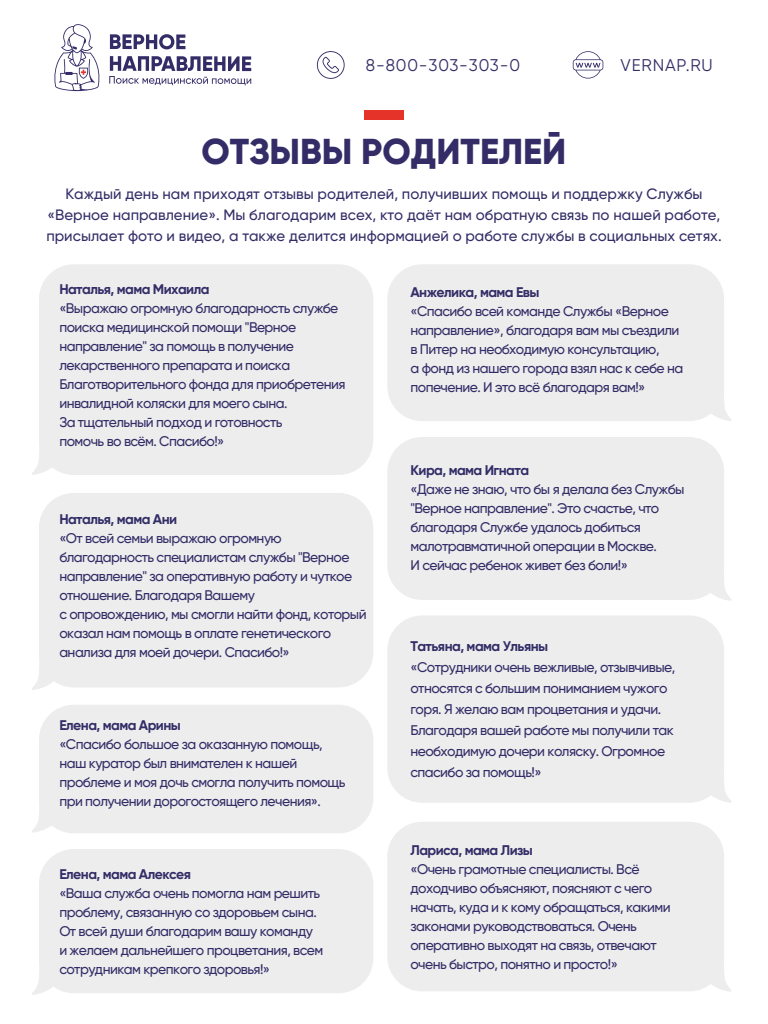
<style>
.page{position:relative;width:768px;height:1024px;background:#fff}
.page>*{position:absolute;margin:0;border:0;box-sizing:border-box;transform-origin:0 0}
.t1{font:800 36px "Gilroy";color:#342c67}
.t2{font:16.9px "Gilroy";letter-spacing:.05em;color:#332d67}
.t3{font:500 15px/21.1px "Gilroy";color:#332d67;text-align:center}
.t4{font:500 14px/19px "Gilroy";letter-spacing:-.04em;color:#332d67}
.t5{font:700 14px "Gilroy";letter-spacing:-.04em;color:#332d67}
</style>
<div class="page">
<div style="left:387px;top:264px;width:337px;height:157px;background:#ededed;border-radius:35px"></div>
<div style="left:387px;top:437px;width:337px;height:163px;background:#ededed;border-radius:35px"></div>
<div style="left:387px;top:615px;width:337px;height:188px;background:#ededed;border-radius:35px"></div>
<div style="left:387px;top:822px;width:337px;height:169px;background:#ededed;border-radius:35px"></div>
<div style="left:39px;top:264px;width:334px;height:211px;background:#ededed;border-radius:35px"></div>
<div style="left:39px;top:493px;width:334px;height:194px;background:#ededed;border-radius:35px"></div>
<div style="left:39px;top:705px;width:334px;height:128px;background:#ededed;border-radius:35px"></div>
<svg style="left:32px;top:446px;width:20px;height:29px"></svg>
<svg style="left:704px;top:392px;width:27px;height:29px"></svg>
<svg style="left:709px;top:571px;width:22px;height:30px"></svg>
<svg style="left:709px;top:774px;width:22px;height:29px"></svg>
<svg style="left:702px;top:962px;width:29px;height:30px"></svg>
<svg style="left:32px;top:658px;width:31px;height:32px"></svg>
<svg style="left:32px;top:804px;width:29px;height:28px"></svg>
<svg style="left:32px;top:964px;width:27px;height:31px"></svg>
<div style="left:364px;top:110px;width:40px;height:9px;background:#e6332a"></div>
<svg style="left:54px;top:24px;width:46px;height:67px"></svg>
<svg style="left:110px;top:34px;width:76px;height:15px"></svg>
<svg style="left:109px;top:56px;width:142px;height:29px"></svg>
<svg style="left:573px;top:51px;width:30px;height:28px"></svg>
<svg style="left:317px;top:51px;width:28px;height:28px"></svg>
<div style="left:39px;top:849px;width:334px;height:144px;background:#ededed;border-radius:35px"></div>
<p class="t2" style="left:366px;top:54px;width:156px">8-800-303-303-0</p>
<p class="t2" style="left:621px;top:54px;width:94px">VERNAP.RU</p>
<h1 class="t1" style="left:202px;top:129px;width:366px">ОТЗЫВЫ РОДИТЕЛЕЙ</h1>
<p class="t3" style="left:46px;top:183px;width:677px">Каждый день нам приходят отзывы родителей, получивших помощь и поддержку Службы «Верное направление». Мы благодарим всех, кто даёт нам обратную связь по нашей работе, присылает фото и видео, а также делится информацией о работе службы в социальных сетях.</p>
<p class="t5" style="left:59px;top:281px;width:152px">Наталья, мама Михаила</p>
<p class="t4" style="left:59px;top:299px;width:288px">«Выражаю огромную благодарность службе поиска медицинской помощи "Верное направление" за помощь в получение лекарственного препарата и поиска Благотворительного фонда для приобретения инвалидной коляски для моего сына.<br>За тщательный подход и готовность<br>помочь во всём. Спасибо!»</p>
<p class="t5" style="left:59px;top:511px;width:119px">Наталья, мама Ани</p>
<p class="t4" style="left:59px;top:529px;width:309px">«От всей семьи выражаю огромную благодарность специалистам службы "Верное направление" за оперативную работу и чуткое отношение. Благодаря Вашему<br>с опровождению, мы смогли найти фонд, который оказал нам помощь в оплате генетического анализа для моей дочери. Спасибо!»</p>
<p class="t5" style="left:59px;top:717px;width:123px">Елена, мама Арины</p>
<p class="t4" style="left:59px;top:735px;width:288px">«Спасибо большое за оказанную помощь, наш куратор был внимателен к нашей проблеме и моя дочь смогла получить помощь при получении дорогостоящего лечения».</p>
<p class="t5" style="left:59px;top:865px;width:133px">Елена, мама Алексея</p>
<p class="t4" style="left:59px;top:883px;width:265px">«Ваша служба очень помогла нам решить проблему, связанную со здоровьем сына.<br>От всей души благодарим вашу команду и желаем дальнейшего процветания, всем сотрудникам крепкого здоровья!»</p>
<p class="t5" style="left:410px;top:284px;width:131px">Анжелика, мама Евы</p>
<p class="t4" style="left:410px;top:302px;width:274px">«Спасибо всей команде Службы «Верное направление», благодаря вам мы съездили в Питер на необходимую консультацию,<br>а фонд из нашего города взял нас к себе на попечение. И это всё благодаря вам!»</p>
<p class="t5" style="left:410px;top:461px;width:120px">Кира, мама Игната</p>
<p class="t4" style="left:410px;top:479px;width:275px">«Даже не знаю, что бы я делала без Службы "Верное направление". Это счастье, что благодаря Службе удалось добиться малотравматичной операции в Москве.<br>И сейчас ребенок живет без боли!»</p>
<p class="t5" style="left:410px;top:638px;width:139px">Татьяна, мама Ульяны</p>
<p class="t4" style="left:410px;top:657px;width:266px;line-height:21px">«Сотрудники очень вежливые, отзывчивые, относятся с большим пониманием чужого горя. Я желаю вам процветания и удачи.<br>Благодаря вашей работе мы получили так необходимую дочери коляску. Огромное спасибо за помощь!»</p>
<p class="t5" style="left:410px;top:842px;width:124px">Лариса, мама Лизы</p>
<p class="t4" style="left:410px;top:860px;width:262px">«Очень грамотные специалисты. Всё доходчиво объясняют, поясняют с чего начать, куда и к кому обращаться, какими законами руководствоваться. Очень оперативно выходят на связь, отвечают очень быстро, понятно и просто!»</p>
</div>
